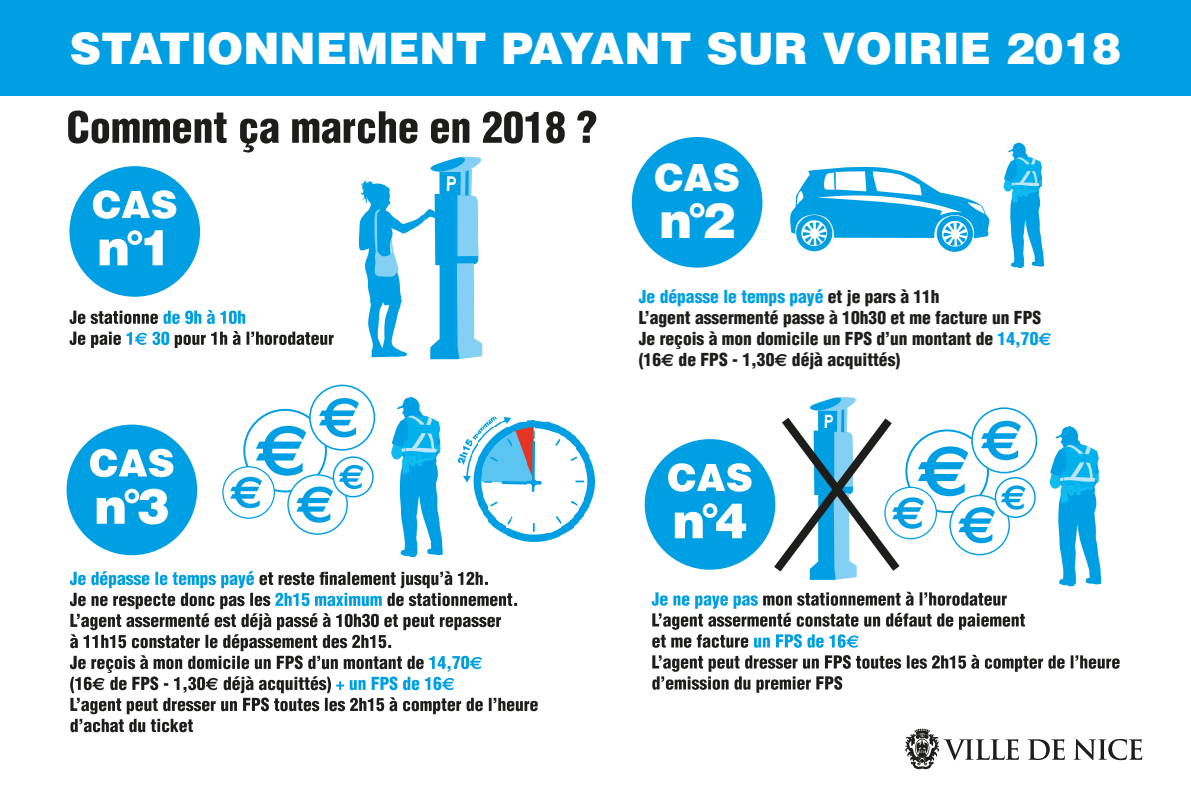
<style>
.page{position:relative;width:1191px;height:794px;background:#fff}
.page>*{position:absolute;margin:0;border:0;box-sizing:border-box;transform-origin:0 0}
.t1{font:900 49px "Helvetica";color:#fff}
.t2{font:900 43.4px "Helvetica";color:#fff}
.t3{font:900 37.52px "Helvetica";color:#fff}
.t4{font:900 condensed 17.5px "Helvetica";color:#1d1d1b}
.t5{font:900 condensed 17.5px "Helvetica";color:#009fe3}
.s1{color:#1d1d1b}
.s2{color:#009fe3}
.s3{font-family:"Euro Sans";font-weight:700;font-stretch:normal;color:#009fe3}
.s4{font-family:"Euro Sans";font-weight:700;font-stretch:normal}
</style>
<div class="page">
<div style="left:644px;top:439px;width:131px;height:131px;background:#009fe3;border-radius:50%"></div>
<svg style="left:675px;top:503px;width:71px;height:35px"></svg>
<svg style="left:668px;top:463px;width:83px;height:29px"></svg>
<svg style="left:652px;top:655px;width:467px;height:38px"></svg>
<svg style="left:652px;top:592px;width:373px;height:56px"></svg>
<div style="left:632px;top:137px;width:130px;height:131px;background:#009fe3;border-radius:50%"></div>
<svg style="left:790px;top:166px;width:199px;height:86px"></svg>
<svg style="left:1003px;top:142px;width:41px;height:126px"></svg>
<svg style="left:1049px;top:426px;width:52px;height:160px"></svg>
<svg style="left:68px;top:110px;width:528px;height:249px"></svg>
<div style="left:994px;top:477px;width:41px;height:41px;border:1px solid #009fe3;border-radius:50%"></div>
<svg style="left:766px;top:397px;width:259px;height:183px"></svg>
<div style="left:0;top:0;width:1191px;height:95px;background:#009fe3"></div>
<svg style="left:905px;top:728px;width:114px;height:41px"></svg>
<svg style="left:1027px;top:739px;width:38px;height:21px"></svg>
<svg style="left:1073px;top:739px;width:69px;height:21px"></svg>
<div style="left:67px;top:424px;width:130px;height:131px;background:#009fe3;border-radius:50%"></div>
<svg style="left:97px;top:489px;width:71px;height:35px"></svg>
<svg style="left:90px;top:449px;width:83px;height:28px"></svg>
<svg style="left:70px;top:571px;width:468px;height:161px"></svg>
<svg style="left:391px;top:397px;width:52px;height:160px"></svg>
<svg style="left:333px;top:457px;width:40px;height:40px"></svg>
<div style="left:333px;top:456px;width:41px;height:41px;border:1px solid #009fe3;border-radius:50%"></div>
<div style="left:309px;top:384px;width:66px;height:67px;border:2px solid #009fe3;border-radius:50%"></div>
<svg style="left:223px;top:467px;width:51px;height:51px"></svg>
<svg style="left:230px;top:398px;width:133px;height:124px"></svg>
<img style="left:506px;top:527px;width:15px;height:14px">
<img style="left:521px;top:532px;width:39px;height:10px">
<img style="left:497px;top:522px;width:9px;height:13px">
<img style="left:560px;top:520px;width:10px;height:16px">
<img style="left:492px;top:514px;width:5px;height:16px">
<svg style="left:532px;top:523px;width:3px;height:9px"></svg>
<img style="left:552px;top:528px;width:8px;height:4px">
<img style="left:570px;top:515px;width:5px;height:16px">
<img style="left:487px;top:504px;width:5px;height:21px">
<img style="left:507px;top:518px;width:4px;height:7px">
<img style="left:556px;top:516px;width:4px;height:7px">
<img style="left:575px;top:502px;width:5px;height:24px">
<img style="left:482px;top:489px;width:5px;height:30px">
<img style="left:580px;top:500px;width:4px;height:20px">
<img style="left:584px;top:449px;width:5px;height:66px">
<img style="left:477px;top:425px;width:5px;height:86px">
<svg style="left:492px;top:501px;width:6px;height:5px"></svg>
<img style="left:589px;top:457px;width:5px;height:49px">
<img style="left:473px;top:462px;width:4px;height:38px">
<img style="left:531px;top:420px;width:5px;height:72px">
<img style="left:526px;top:420px;width:5px;height:65px">
<svg style="left:536px;top:480px;width:6px;height:5px"></svg>
<img style="left:462px;top:439px;width:10px;height:44px">
<img style="left:482px;top:422px;width:44px;height:62px">
<svg style="left:575px;top:479px;width:10px;height:5px"></svg>
<img style="left:457px;top:454px;width:5px;height:10px">
<svg style="left:570px;top:457px;width:5px;height:4px"></svg>
<img style="left:580px;top:442px;width:5px;height:23px">
<img style="left:575px;top:436px;width:5px;height:23px">
<img style="left:472px;top:433px;width:5px;height:22px">
<img style="left:570px;top:432px;width:5px;height:15px">
<img style="left:555px;top:424px;width:5px;height:22px">
<img style="left:565px;top:428px;width:5px;height:14px">
<img style="left:560px;top:426px;width:5px;height:14px">
<img style="left:550px;top:422px;width:5px;height:11px">
<img style="left:536px;top:421px;width:14px;height:10px">
<img style="left:487px;top:417px;width:24px;height:5px">
<p class="t2" style="left:70px;top:20px;width:1053px">STATIONNEMENT PAYANT SUR VOIRIE 2018</p>
<p class="t3" style="left:654px;top:153px;width:87px">CAS</p>
<p class="t1" style="left:659px;top:188px;width:77px">n°2</p>
<p class="t5" style="left:639px;top:286px;width:302px">Je dépasse le temps payé <span class="s1">et je pars à 11h</span></p>
<p class="t4" style="left:639px;top:307px;width:404px">L’agent assermenté passe à 10h30 et me facture un FPS</p>
<p class="t4" style="left:639px;top:328px;width:414px">Je reçois à mon domicile un FPS d’un montant de <span class="s2">14,70</span><span class="s3">E</span></p>
<p class="t4" style="left:639px;top:349px;width:263px">(16<span class="s4">E</span> de FPS - 1,30<span class="s4">E</span> déjà acquittés)</p>
</div>
